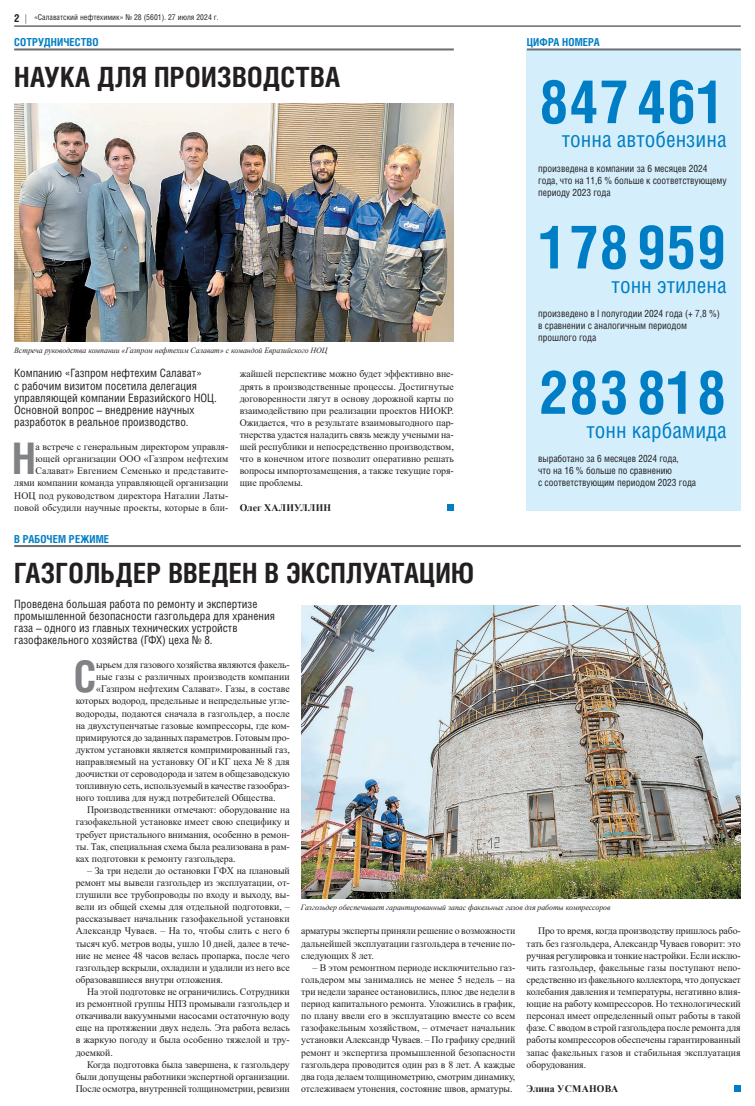
<style>
.page{position:relative;width:755px;height:1106px;background:#fff}
.page>*{position:absolute;margin:0;border:0;box-sizing:border-box;transform-origin:0 0}
.t1{font:700 60px "Helios Cond";color:#007ec5}
.t2{font:700 43.5px "Helios Cond";color:#808285}
.t3{font:700 27.9px "Helios Cond";letter-spacing:.01em;color:#231f20}
.t4{font:22px "Helios Cond";color:#007ec5}
.t5{font:11.5px/12.1px "Helios Cond";color:#231f20}
.t6{font:700 11px "Helios Cond";letter-spacing:.01em;color:#007ec5}
.t7{font:700 11px "Helios Cond";color:#231f20}
.t8{font:10px/12.1px "Times New Roman";letter-spacing:-.005em;color:#231f20;text-align:justify}
.t9{font:10px/12.1px "Helios Cond";letter-spacing:-.005em;color:#231f20}
.t10{font:700 10px "Times New Roman";letter-spacing:.03em;color:#231f20}
.t11{font:italic 8px "Times New Roman";letter-spacing:-.005em;color:#231f20}
.t12{font:8px "Helios Cond";color:#231f20}
</style>
<div class="page">
<div style="left:526px;top:50px;width:214px;height:460px;background:#d4effb"></div>
<hr style="left:14px;top:26px;width:726px;height:1px;background:#231f20">
<hr style="left:14px;top:48px;width:439px;height:2px;background:#6c6d70">
<hr style="left:526px;top:48px;width:214px;height:2px;background:#6c6d70">
<hr style="left:14px;top:545px;width:726px;height:2px;background:#6c6d70">
<img style="left:14px;top:104px;width:439px;height:237px">
<img style="left:301px;top:605px;width:439px;height:293px">
<div style="left:733px;top:1085px;width:7px;height:6px;background:#007ec5"></div>
<div style="left:446px;top:504px;width:7px;height:6px;background:#007ec5"></div>
<p class="t7" style="left:14px;top:11px;width:7px">2</p>
<p class="t12" style="left:34px;top:12px;width:186px">«Салаватский нефтехимик» № 28 (5601). 27 июля 2024 г.</p>
<p class="t6" style="left:14px;top:35px;width:86px">СОТРУДНИЧЕСТВО</p>
<h3 class="t3" style="left:14px;top:58px;width:327px">НАУКА ДЛЯ ПРОИЗВОДСТВА</h3>
<p class="t11" style="left:14px;top:345px;width:314px">Встреча руководства компании «Газпром нефтехим Салават» с командой Евразийского НОЦ</p>
<p class="t5" style="left:14px;top:367px;width:204px">Компанию «Газпром нефтехим Салават»<br>с рабочим визитом посетила делегация управляющей компании Евразийского НОЦ.<br>Основной вопрос – внедрение научных разработок в реальное производство.</p>
<h2 class="t2" style="left:12px;top:429px;width:25px">Н</h2>
<p class="t8" style="left:14px;top:440px;width:215px;text-align:right">а встрече с генеральным директором управля&shy;ющей организации ООО «Газпром нефтехим Салават» Евгением Семенько и представите&shy;лями компании команда управляющей организации НОЦ под руководством директора Наталии Латы&shy;повой обсудили научные проекты, которые в бли-</p>
<p class="t6" style="left:14px;top:531px;width:96px">В РАБОЧЕМ РЕЖИМЕ</p>
<p class="t8" style="left:239px;top:368px;width:215px">жайшей перспективе можно будет эффективно вне&shy;дрять в производственные процессы. Достигнутые договоренности лягут в основу дорожной карты по взаимодействию при реализации проектов НИОКР.<br>Ожидается, что в результате взаимовыгодного пар&shy;тнерства удастся наладить связь между учеными на&shy;шей республики и непосредственно производством, что в конечном итоге позволит оперативно решать вопросы импортозамещения, а также текущие горя&shy;щие проблемы.</p>
<p class="t10" style="left:239px;top:500px;width:93px">Олег ХАЛИУЛЛИН</p>
<h3 class="t3" style="left:14px;top:554px;width:461px">ГАЗГОЛЬДЕР ВВЕДЕН В ЭКСПЛУАТАЦИЮ</h3>
<p class="t5" style="left:14px;top:597px;width:262px">Проведена большая работа по ремонту и экспертизе промышленной безопасности газгольдера для хранения газа – одного из главных технических устройств газофакельного хозяйства (ГФХ) цеха № 8.</p>
<p class="t6" style="left:526px;top:35px;width:74px">ЦИФРА НОМЕРА</p>
<h1 class="t1" style="left:538px;top:61px;width:189px">847 461</h1>
<h3 class="t4" style="left:561px;top:126px;width:166px">тонна автобензина</h3>
<p class="t9" style="left:537px;top:162px;width:190px">произведена в компании за 6 месяцев 2024 года, что на 11,6 % больше к соответствующему периоду 2023 года</p>
<h1 class="t1" style="left:538px;top:206px;width:189px">178 959</h1>
<h3 class="t4" style="left:611px;top:271px;width:116px">тонн этилена</h3>
<p class="t9" style="left:537px;top:307px;width:183px">произведено в I полугодии 2024 года (+ 7,8 %) в сравнении с аналогичным периодом прошлого года</p>
<h1 class="t1" style="left:538px;top:351px;width:189px">283 818</h1>
<h3 class="t4" style="left:586px;top:417px;width:142px">тонн карбамида</h3>
<p class="t9" style="left:537px;top:452px;width:159px">выработано за 6 месяцев 2024 года,<br>что на 16 % больше по сравнению<br>с соответствующим периодом 2023 года</p>
<h2 class="t2" style="left:74px;top:647px;width:24px">С</h2>
<p class="t8" style="left:96px;top:658px;width:195px">ырьем для газового хозяйства являются факель-</p>
<p class="t8" style="left:96px;top:670px;width:195px">ные газы с различных производств компании</p>
<p class="t8" style="left:96px;top:682px;width:195px">«Газпром нефтехим Салават». Газы, в составе</p>
<p class="t8" style="left:76px;top:694px;width:215px">которых водород, предельные и непредельные угле-</p>
<p class="t8" style="left:76px;top:706px;width:215px">водороды, подаются сначала в газгольдер, а после</p>
<p class="t8" style="left:76px;top:719px;width:215px">на двухступенчатые газовые компрессоры, где ком-</p>
<p class="t8" style="left:76px;top:731px;width:215px">примируются до заданных параметров. Готовым про-</p>
<p class="t8" style="left:76px;top:743px;width:215px">дуктом установки является компримированный газ,</p>
<p class="t8" style="left:76px;top:755px;width:215px">направляемый на установку ОГиКГ цеха № 8 для</p>
<p class="t8" style="left:76px;top:767px;width:215px">доочистки от сероводорода и затем в общезаводскую</p>
<p class="t8" style="left:76px;top:779px;width:215px">топливную сеть, используемый в качестве газообраз-</p>
<p class="t8" style="left:76px;top:791px;width:201px">ного топлива для нужд потребителей Общества.</p>
<p class="t8" style="left:87px;top:803px;width:204px">Производственники отмечают: оборудование на</p>
<p class="t8" style="left:76px;top:815px;width:215px">газофакельной установке имеет свою специфику и</p>
<p class="t8" style="left:76px;top:828px;width:215px">требует пристального внимания, особенно в ремон-</p>
<p class="t8" style="left:76px;top:840px;width:215px">ты. Так, специальная схема была реализована в рам-</p>
<p class="t8" style="left:76px;top:852px;width:161px">ках подготовки к ремонту газгольдера.</p>
<p class="t8" style="left:76px;top:864px;width:215px;text-indent:11px">– За три недели до остановки ГФХ на плановый ремонт мы вывели газгольдер из эксплуатации, от&shy;глушили все трубопроводы по входу и выходу, вы&shy;вели из общей схемы для отдельной подготовки, – рассказывает начальник газофакельной установки Александр Чуваев. – На то, чтобы слить с него 6 тысяч куб. метров воды, ушло 10 дней, далее в тече&shy;ние не менее 48 часов велась пропарка, после чего газгольдер вскрыли, охладили и удалили из него все образовавшиеся внутри отложения.</p>
<p class="t8" style="left:76px;top:985px;width:215px;text-indent:11px">На этой подготовке не ограничились. Сотрудники из ремонтной группы НПЗ промывали газгольдер и откачивали вакуумными насосами остаточную воду еще на протяжении двух недель. Эта работа велась в жаркую погоду и была особенно тяжелой и тру&shy;доемкой.</p>
<p class="t8" style="left:76px;top:1057px;width:215px;text-indent:11px">Когда подготовка была завершена, к газгольдеру были допущены работники экспертной организации.<br>После осмотра, внутренней толщинометрии, ревизии</p>
<p class="t11" style="left:300px;top:902px;width:311px">Газгольдер обеспечивает гарантированный запас факельных газов для работы компрессоров</p>
<p class="t8" style="left:301px;top:924px;width:215px">арматуры эксперты приняли решение о возможности дальнейшей эксплуатации газгольдера в течение по&shy;следующих 8 лет.</p>
<p class="t8" style="left:301px;top:961px;width:215px;text-indent:11px">– В этом ремонтном периоде исключительно газ&shy;гольдером мы занимались не менее 5 недель – на три недели заранее остановились, плюс две недели в период капитального ремонта. Уложились в график, по плану ввели его в эксплуатацию вместе со всем газофакельным хозяйством, – отмечает начальник установки Александр Чуваев. – По графику средний ремонт и экспертиза промышленной безопасности газгольдера проводится один раз в 8 лет. А каждые два года делаем толщинометрию, смотрим динамику, отслеживаем утонения, состояние швов, арматуры.</p>
<p class="t8" style="left:526px;top:924px;width:215px;text-indent:11px">Про то время, когда производству пришлось рабо&shy;тать без газгольдера, Александр Чуваев говорит: это ручная регулировка и тонкие настройки. Если исклю&shy;чить газгольдер, факельные газы поступают непо&shy;средственно из факельного коллектора, что допускает колебания давления и температуры, негативно влия&shy;ющие на работу компрессоров. Но технологический персонал имеет определенный опыт работы в такой фазе. С вводом в строй газгольдера после ремонта для работы компрессоров обеспечены гарантированный запас факельных газов и стабильная эксплуатация оборудования.</p>
<p class="t10" style="left:526px;top:1081px;width:93px">Элина УСМАНОВА</p>
</div>
